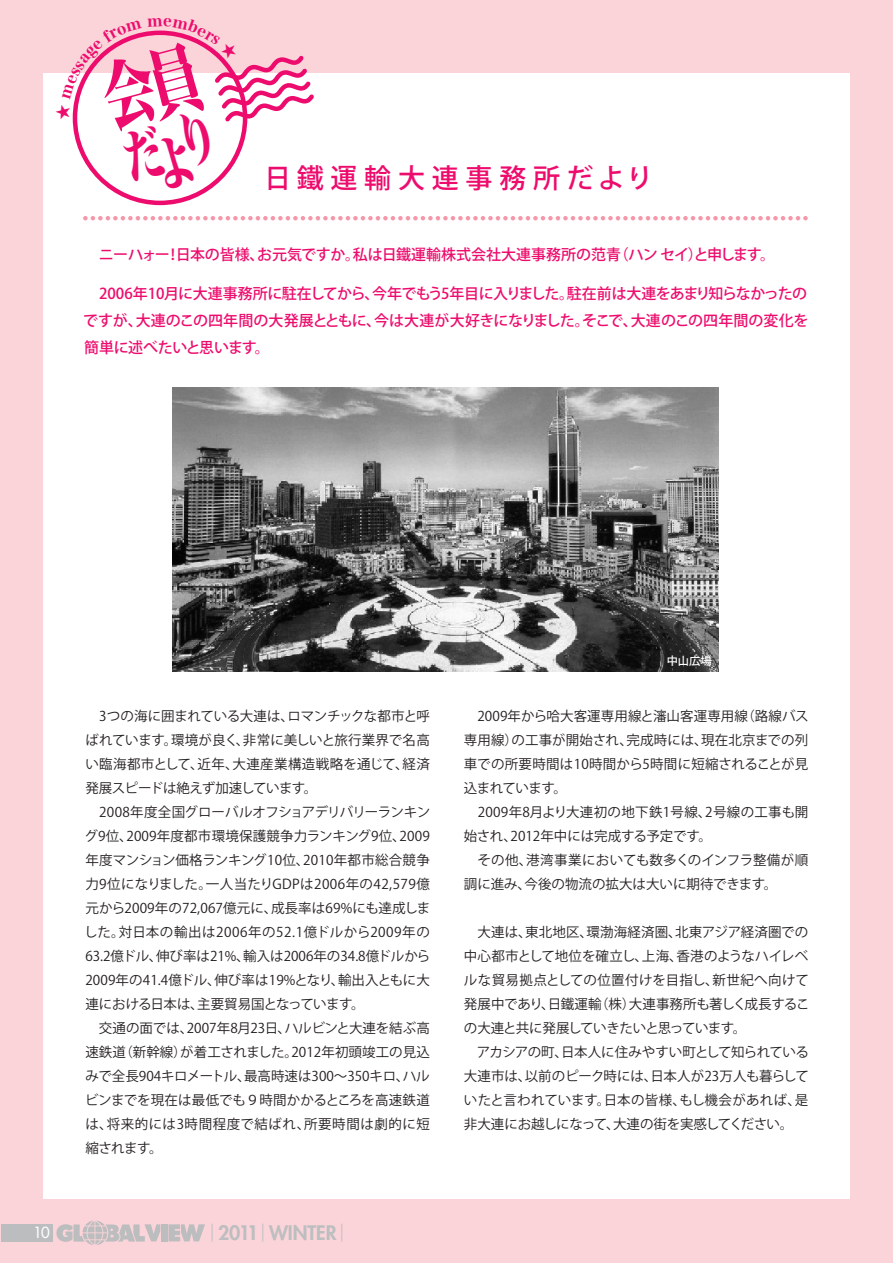
<style>
.page{position:relative;width:893px;height:1263px;background:#fff}
.page>*{position:absolute;margin:0;border:0;box-sizing:border-box;transform-origin:0 0}
.t1{font:27px "Koz Go Pro Medium 90 pv RKSJ H";letter-spacing:.25em;color:#ed0c6d}
.t2{font:800 19.5px "Futura";letter-spacing:-.01em;color:#bcbec0}
.t3{font:15px/27px "Koz Go Pro Medium 90 pv RKSJ H";letter-spacing:-.015em;color:#ed0c6d;text-align:justify}
.t4{font:15px "Futura";color:#fff}
.t5{font:13.5px/24px "Koz Go Pro Regular 90 pv RKSJ H";color:#231f20}
.t6{font:11.25px "Koz Go Pro Medium 90 pv RKSJ H";color:#fff}
.s1{font-family:"Hira Kaku Pro W3 90 pv RKSJ H";font-weight:400}
</style>
<div class="page">
<div style="left:0;top:0;width:43px;height:1263px;background:#fbd4d9"></div>
<div style="left:851px;top:0;width:42px;height:1263px;background:#fbd4d9"></div>
<div style="left:22px;top:0;width:871px;height:72px;background:#fbd4d9"></div>
<div style="left:22px;top:1199px;width:871px;height:64px;background:#fbd4d9"></div>
<div style="left:1px;top:1224px;width:51px;height:18px;background:#bbbdbf"></div>
<div style="left:161px;top:1224px;width:7px;height:17px;background:#bbbdbf"></div>
<svg style="left:168px;top:1224px;width:37px;height:17px"></svg>
<svg style="left:56px;top:1221px;width:104px;height:24px"></svg>
<svg style="left:83px;top:216px;width:725px;height:4px"></svg>
<img style="left:173px;top:387px;width:545px;height:285px">
<svg style="left:55px;top:30px;width:259px;height:175px"></svg>
<h1 class="t1" style="left:264px;top:168px;width:391px">日鐵運輸大連事務所だより</h1>
<p class="t3" style="left:84px;top:243px;width:692px">　ニーハォー！日本の皆様、お元気ですか。私は日鐵運輸株式会社大連事務所の范青（ハン セイ）と申します。</p>
<p class="t3" style="left:83px;top:282px;width:726px">　2006年10月に大連事務所に駐在してから、今年でもう5年目に入りました。駐在前は大連をあまり知らなかったのですが、大連のこの四年間の大発展とともに、今は大連が大好きになりました。そこで、大連のこの四年間の変化を簡単に述べたいと思います。</p>
<p class="t6" style="left:667px;top:657px;width:46px">中山広場</p>
<p class="t5" style="left:84px;top:706px;width:348px">　3つの海に囲まれている大連は、ロマンチックな都市と呼ばれています。環境が良く、非常に美しいと旅行業界で名高い臨海都市として、近年、大連産業構造戦略を通じて、経済発展スピードは絶えず加速しています。<br>　2008年度全国グローバルオフショアデリバリーランキング9位、2009年度都市環境保護競争力ランキング9位、2009年度マンション価格ランキング10位、2010年都市総合競争力9位になりました。一人当たりGDPは2006年の42,579億元から2009年の72,067億元に、成長率は69%にも達成しました。対日本の輸出は2006年の52.1億ドルから2009年の<br>63.2億ドル、伸び率は21%、輸入は2006年の34.8億ドルから<br>2009年の41.4億ドル、伸び率は19%となり、輸出入ともに大連における日本は、主要貿易国となっています。<br>　交通の面では、2007年8月23日、ハルビンと大連を結ぶ高速鉄道（新幹線）が着工されました。2012年初頭竣工の見込みで全長904キロメートル、最高時速は300～350キロ、ハルビンまでを現在は最低でも９時間かかるところを高速鉄道は、将来的には3時間程度で結ばれ、所要時間は劇的に短縮されます。</p>
<p class="t5" style="left:464px;top:706px;width:346px">　2009年から哈大客運専用線と瀋山客運専用線（路線バス専用線）の工事が開始され、完成時には、現在北京までの列車での所要時間は10時間から5時間に短縮されることが見込まれています。<br>　2009年8月より大連初の地下鉄1号線、2号線の工事も開始され、2012年中には完成する予定です。<br>　その他、港湾事業においても数多くのインフラ整備が順調に進み、今後の物流の拡大は大いに期待できます。</p>
<p class="t5" style="left:464px;top:922px;width:347px">　大連は、東北地区、環渤海経済圏、北東アジア経済圏での中心都市として地位を確立し、上海、香港のようなハイレベルな貿易拠点としての位置付けを目指し、新世紀へ向けて発展中であり、日鐵運輸（株）大連事務所も著しく成長するこの大連と共に発展していきたいと思っています。<br>　アカシアの町、日本人に住みやすい町として知られている大連市は、以前のピーク時には、日本人が23万人も暮らしていたと言われています。日本の皆様、もし機会があれば、是非大連にお越しになって、大連の街を実感してください。</p>
<p class="t4" style="left:34px;top:1225px;width:18px">10</p>
<h2 class="t2" style="left:202px;top:1224px;width:151px"><span class="s1">｜</span>2011<span class="s1">｜</span>WINTER<span class="s1">｜</span></h2>
</div>
